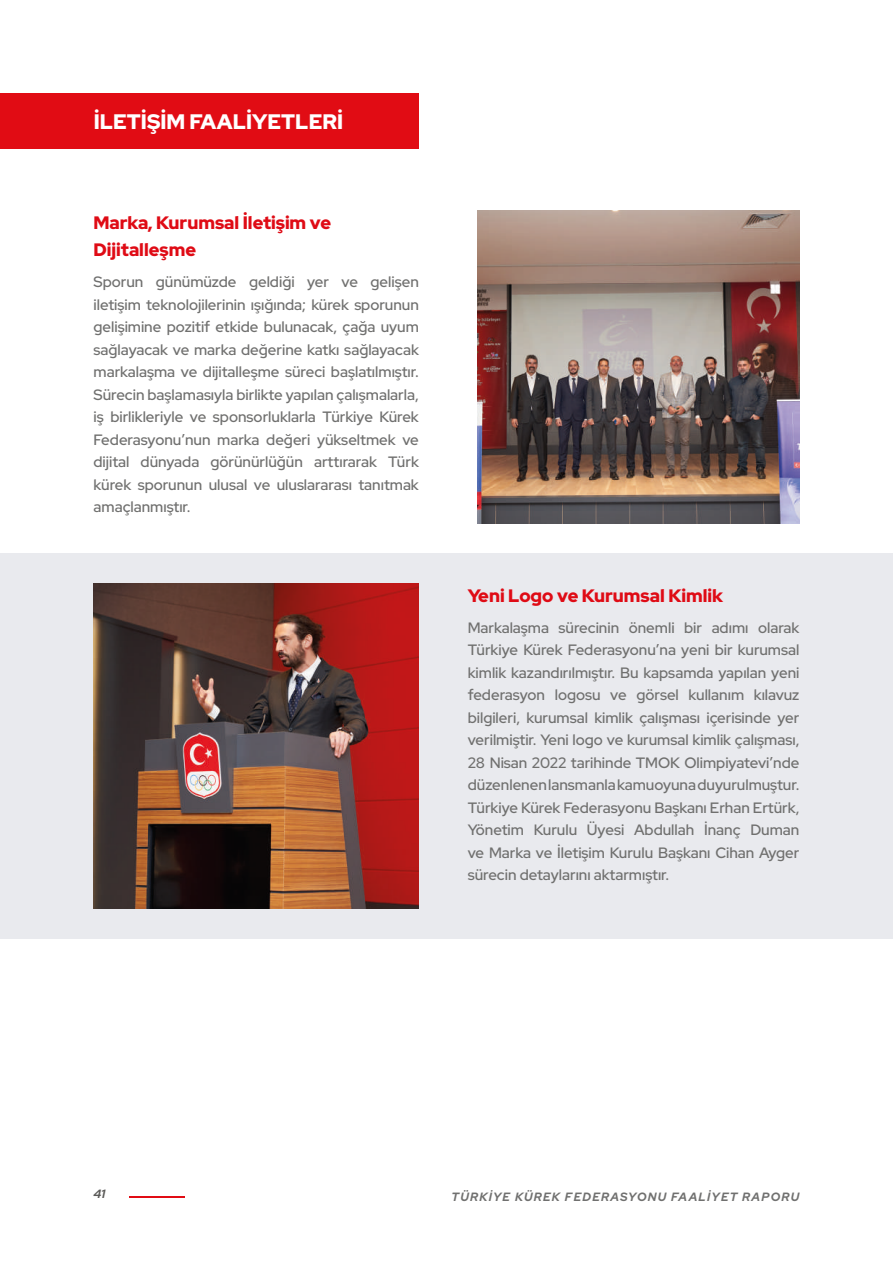
<style>
.page{position:relative;width:893px;height:1263px;background:#fff}
.page>*{position:absolute;margin:0;border:0;box-sizing:border-box;transform-origin:0 0}
.t1{font:900 21px "Red Hat Display";color:#fff}
.t2{font:900 18px/27px "Red Hat Display";color:#df0b15}
.t3{font:500 15px/22.5px "Red Hat Display";color:#70706f;text-align:justify}
.t4{font:italic 700 12px "Red Hat Display";letter-spacing:.1em;color:#70706f}
.t5{font:italic 700 12px "Red Hat Display";color:#5b5a58}
</style>
<div class="page">
<hr style="left:129px;top:1196px;width:56px;height:2px;background:#e10c14">
<hr style="left:892px;top:553px;width:1px;height:591px;background:#e9eaee">
<div style="left:0;top:94px;width:419px;height:55px;background:#e10c14"></div>
<img style="left:477px;top:211px;width:322px;height:312px">
<div style="left:0;top:553px;width:893px;height:385px;background:#e9eaee"></div>
<img style="left:94px;top:583px;width:325px;height:325px">
<h1 class="t1" style="left:94px;top:108px;width:251px">İLETİŞİM FAALİYETLERİ</h1>
<p class="t2" style="left:94px;top:209px;width:239px">Marka, Kurumsal İletişim ve<br>Dijitalleşme</p>
<p class="t3" style="left:94px;top:270px;width:327px">Sporun günümüzde geldiği yer ve gelişen iletişim teknolojilerinin ışığında; kürek sporunun gelişimine pozitif etkide bulunacak, çağa uyum sağlayacak ve marka değerine katkı sağlayacak markalaşma ve dijitalleşme süreci başlatılmıştır.<br>Sürecin başlamasıyla birlikte yapılan çalışmalarla, iş birlikleriyle ve sponsorluklarla Türkiye Kürek Federasyonu’nun marka değeri yükseltmek ve dijital dünyada görünürlüğün arttırarak Türk kürek sporunun ulusal ve uluslararası tanıtmak amaçlanmıştır.</p>
<p class="t2" style="left:468px;top:581px;width:257px">Yeni Logo ve Kurumsal Kimlik</p>
<p class="t3" style="left:468px;top:616px;width:333px">Markalaşma sürecinin önemli bir adımı olarak Türkiye Kürek Federasyonu’na yeni bir kurumsal kimlik kazandırılmıştır. Bu kapsamda yapılan yeni federasyon logosu ve görsel kullanım kılavuz bilgileri, kurumsal kimlik çalışması içerisinde yer verilmiştir. Yeni logo ve kurumsal kimlik çalışması, 28 Nisan 2022 tarihinde TMOK Olimpiyatevi’nde düzenlenen lansmanla kamuoyuna duyurulmuştur.<br>Türkiye Kürek Federasyonu Başkanı Erhan Ertürk, Yönetim Kurulu Üyesi Abdullah İnanç Duman ve Marka ve İletişim Kurulu Başkanı Cihan Ayger sürecin detaylarını aktarmıştır.</p>
<p class="t5" style="left:94px;top:1186px;width:13px">41</p>
<p class="t4" style="left:452px;top:1189px;width:349px">TÜRKİYE KÜREK FEDERASYONU FAALİYET RAPORU</p>
</div>
